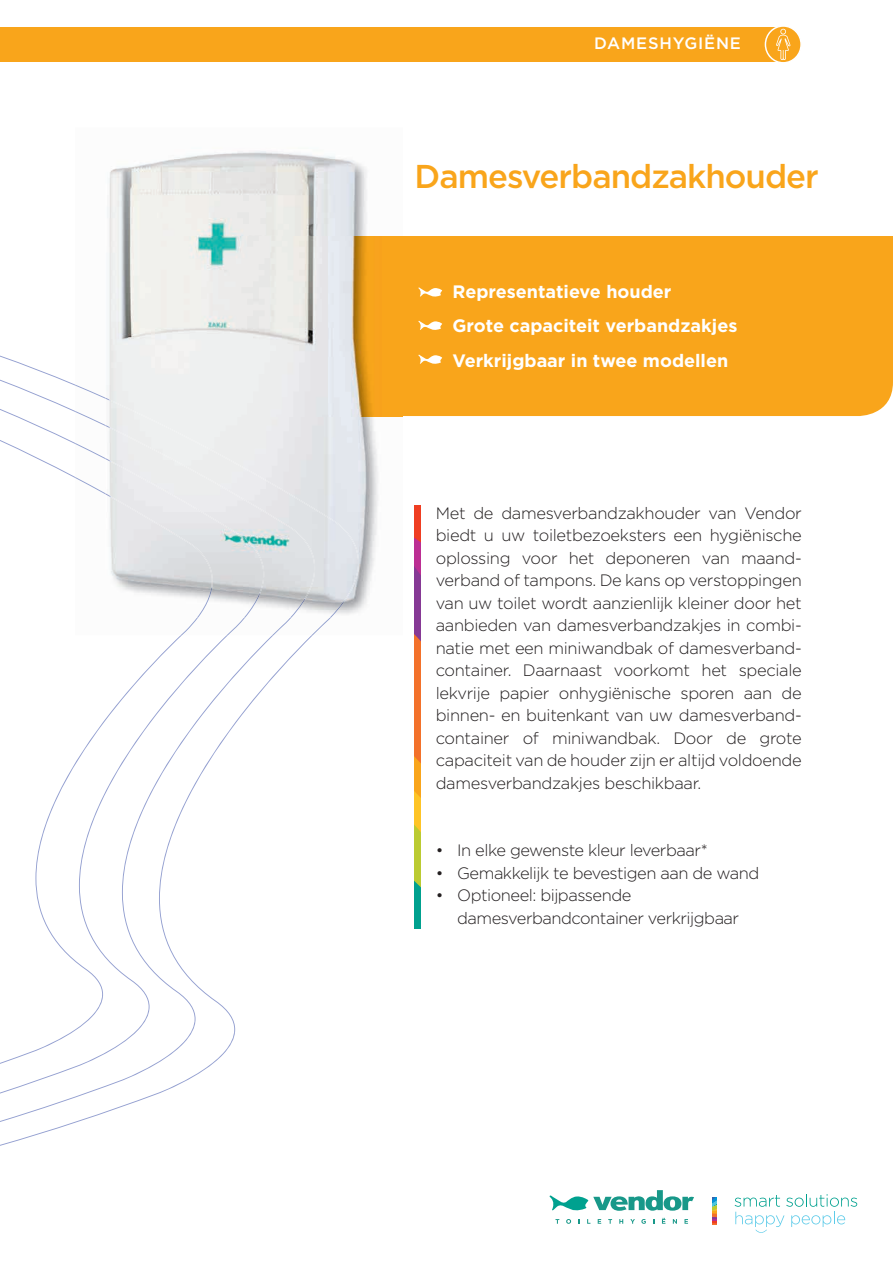
<style>
.page{position:relative;width:893px;height:1263px;background:#fff}
.page>*{position:absolute;margin:0;border:0;box-sizing:border-box;transform-origin:0 0}
.t1{font:500 33px "Gotham";letter-spacing:-.03em;color:#f9a51b}
.t2{font:700 18px/34.5px "Gotham";color:#fff}
.t3{font:300 16.5px/22.5px "Gotham";letter-spacing:-.03em;color:#231f20;text-align:justify}
.t4{font:500 16.5px "Gotham";letter-spacing:.05em;color:#fff}
</style>
<div class="page">
<div style="left:0;top:27px;width:787px;height:34px;background:#f9a51b"></div>
<svg style="left:765px;top:26px;width:36px;height:37px"></svg>
<div style="left:765px;top:25px;width:37px;height:39px;border:1px solid #fff;border-radius:50%"></div>
<div style="left:403px;top:236px;width:490px;height:180px;background:#f9a51b"></div>
<svg style="left:418px;top:287px;width:24px;height:10px"></svg>
<svg style="left:418px;top:321px;width:24px;height:10px"></svg>
<svg style="left:418px;top:354px;width:24px;height:11px"></svg>
<svg style="left:0;top:356px;width:313px;height:790px"></svg>
<img style="left:75px;top:356px;width:328px;height:262px">
<div style="left:381px;top:236px;width:22px;height:180px;background:#f9a51b"></div>
<img style="left:75px;top:385px;width:256px;height:250px">
<img style="left:106px;top:151px;width:275px;height:466px">
<img style="left:106px;top:398px;width:253px;height:219px">
<svg style="left:712px;top:1197px;width:5px;height:27px"></svg>
<svg style="left:735px;top:1194px;width:122px;height:39px"></svg>
<svg style="left:549px;top:1190px;width:145px;height:21px"></svg>
<svg style="left:555px;top:1219px;width:4px;height:5px"></svg>
<svg style="left:566px;top:1219px;width:5px;height:5px"></svg>
<svg style="left:587px;top:1219px;width:3px;height:5px"></svg>
<svg style="left:598px;top:1219px;width:3px;height:5px"></svg>
<svg style="left:608px;top:1219px;width:4px;height:5px"></svg>
<svg style="left:619px;top:1219px;width:4px;height:5px"></svg>
<svg style="left:630px;top:1219px;width:5px;height:5px"></svg>
<svg style="left:641px;top:1219px;width:5px;height:5px"></svg>
<svg style="left:662px;top:1218px;width:3px;height:6px"></svg>
<svg style="left:673px;top:1219px;width:4px;height:5px"></svg>
<svg style="left:684px;top:1219px;width:4px;height:5px"></svg>
<svg style="left:776px;top:29px;width:14px;height:31px"></svg>
<svg style="left:415px;top:506px;width:6px;height:422px;background:#be7a4b"></svg>
<p class="t4" style="left:594px;top:33px;width:148px">DAMESHYGIËNE</p>
<h1 class="t1" style="left:415px;top:155px;width:406px">Damesverbandzakhouder</h1>
<p class="t2" style="left:452px;top:274px;width:286px">Representatieve houder<br>Grote capaciteit verbandzakjes<br>Verkrijgbaar in twee modellen</p>
<p class="t3" style="left:436px;top:501px;width:368px">Met de damesverbandzakhouder van Vendor biedt u uw toiletbezoeksters een hygiënische oplossing voor het deponeren van maand&shy;verband of tampons. De kans op verstoppingen van uw toilet wordt aanzienlijk kleiner door het aanbieden van damesverbandzakjes in combi&shy;natie met een miniwandbak of damesverband&shy;container. Daarnaast voorkomt het speciale lekvrije papier onhygiënische sporen aan de binnen- en buitenkant van uw damesverband&shy;container of miniwandbak. Door de grote capaciteit van de houder zijn er altijd voldoende damesverbandzakjes beschikbaar.</p>
<p class="t3" style="left:436px;top:839px;width:274px">• In elke gewenste kleur leverbaar*</p>
<p class="t3" style="left:436px;top:861px;width:325px">• Gemakkelijk te bevestigen aan de wand</p>
<p class="t3" style="left:457px;top:884px;width:283px;text-indent:-21px">• Optioneel: bijpassende damesverbandcontainer verkrijgbaar</p>
</div>
